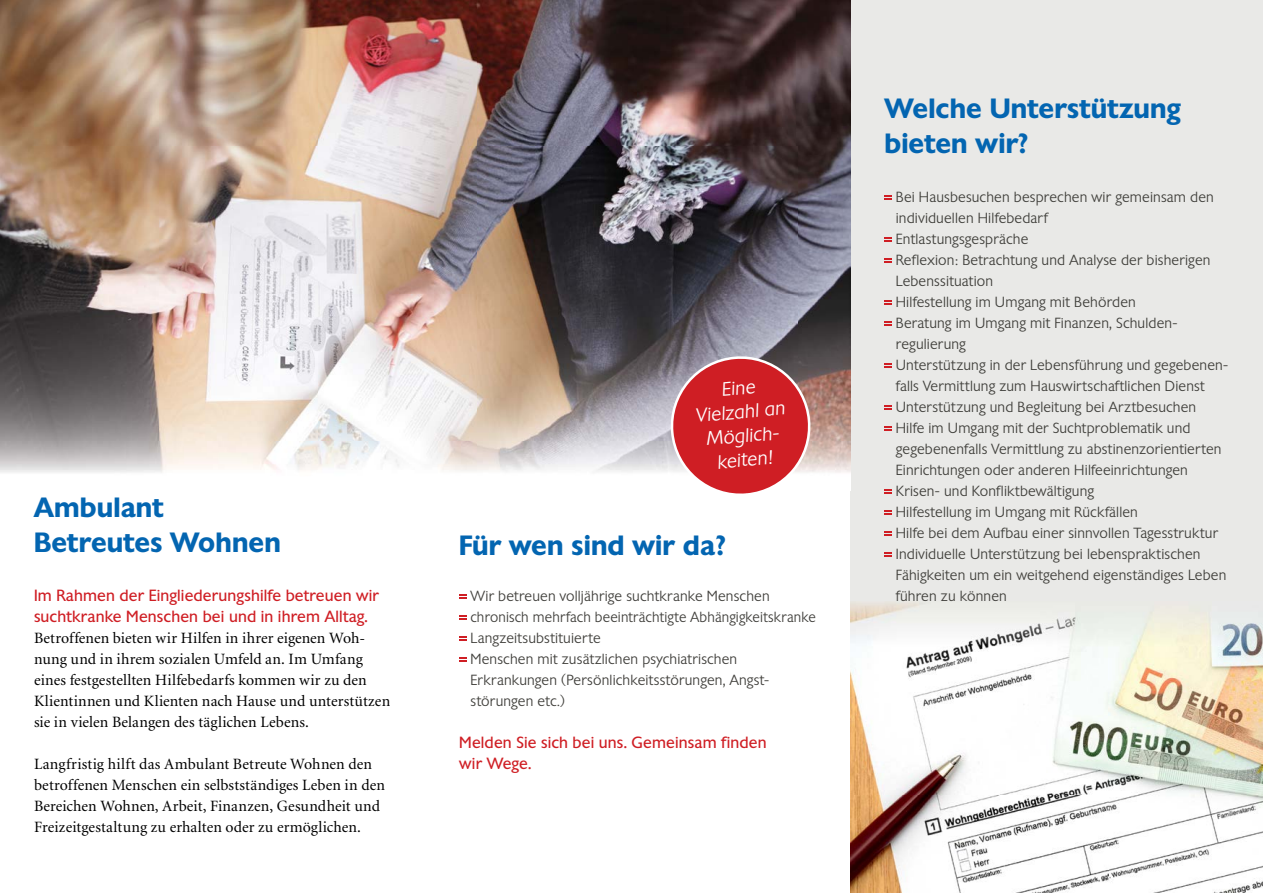
<style>
.page{position:relative;width:1263px;height:893px;background:#fff}
.page>*{position:absolute;margin:0;border:0;box-sizing:border-box;transform-origin:0 0}
.t1{font:700 27px/34.5px "Chantilly Serial";letter-spacing:.005em;color:#0365b1}
.t2{font:italic 300 18.75px/24px "Chantilly Serial";color:#fff;text-align:center}
.t3{font:15.75px/21px "Minion";letter-spacing:.005em;color:#000}
.t4{font:15.75px/21px "Chantilly Serial";letter-spacing:.01em;color:#cf1e24}
.t5{font:300 14.25px/21px "Chantilly Serial";letter-spacing:.01em;color:#403f3b}
</style>
<div class="page">
<div style="left:850px;top:0;width:413px;height:893px;background:#e9e9e7"></div>
<img style="left:0;top:0;width:850px;height:473px">
<img style="left:851px;top:603px;width:412px;height:290px">
<svg style="left:884px;top:195px;width:8px;height:5px"></svg>
<svg style="left:884px;top:237px;width:8px;height:5px"></svg>
<svg style="left:884px;top:258px;width:8px;height:5px"></svg>
<svg style="left:884px;top:300px;width:8px;height:5px"></svg>
<svg style="left:884px;top:321px;width:8px;height:5px"></svg>
<svg style="left:884px;top:363px;width:8px;height:5px"></svg>
<svg style="left:884px;top:405px;width:8px;height:5px"></svg>
<svg style="left:884px;top:426px;width:8px;height:5px"></svg>
<svg style="left:884px;top:489px;width:8px;height:5px"></svg>
<svg style="left:884px;top:510px;width:8px;height:5px"></svg>
<svg style="left:884px;top:531px;width:8px;height:5px"></svg>
<svg style="left:884px;top:552px;width:8px;height:5px"></svg>
<svg style="left:459px;top:594px;width:7px;height:5px"></svg>
<svg style="left:459px;top:615px;width:7px;height:5px"></svg>
<svg style="left:459px;top:636px;width:7px;height:5px"></svg>
<svg style="left:459px;top:657px;width:7px;height:5px"></svg>
<svg style="left:668px;top:353px;width:145px;height:141px;background:#ca4e53"></svg>
<h1 class="t1" style="left:34px;top:490px;width:248px">Ambulant<br>Betreutes Wohnen</h1>
<p class="t4" style="left:34px;top:585px;width:346px">Im Rahmen der Eingliederungshilfe betreuen wir suchtkranke Menschen bei und in ihrem Alltag.</p>
<p class="t3" style="left:34px;top:628px;width:358px">Betroffenen bieten wir Hilfen in ihrer eigenen Woh&shy;nung und in ihrem sozialen Umfeld an. Im Umfang eines festgestellten Hilfebedarfs kommen wir zu den Klientinnen und Klienten nach Hause und unterstützen sie in vielen Belangen des täglichen Lebens.</p>
<p class="t3" style="left:34px;top:754px;width:352px">Langfristig hilft das Ambulant Betreute Wohnen den betroffenen Menschen ein selbstständiges Leben in den Bereichen Wohnen, Arbeit, Finanzen, Gesundheit und Freizeitgestaltung zu erhalten oder zu ermöglichen.</p>
<h2 class="t2" style="left:692px;top:380px;width:91px;rotate:-5deg">Eine<br>Vielzahl an<br>Möglich&shy;keiten!</h2>
<h1 class="t1" style="left:459px;top:527px;width:268px">Für wen sind wir da?</h1>
<p class="t5" style="left:470px;top:585px;width:347px">Wir betreuen volljährige suchtkranke Menschen chronisch mehrfach beeinträchtigte Abhängigkeits kranke Langzeitsubstituierte<br>Menschen mit zusätzlichen psychiatrischen Erkrankungen (Persönlichkeitsstörungen, Angst&shy;störungen etc.)</p>
<p class="t4" style="left:459px;top:732px;width:309px">Melden Sie sich bei uns. Gemeinsam finden wir Wege.</p>
<h1 class="t1" style="left:884px;top:91px;width:298px">Welche Unterstützung bieten wir?</h1>
<p class="t5" style="left:896px;top:186px;width:334px">Bei Hausbesuchen besprechen wir gemeinsam den individuellen Hilfebedarf<br>Entlastungsgespräche<br>Reflexion: Betrachtung und Analyse der bisherigen Lebenssituation<br>Hilfestellung im Umgang mit Behörden<br>Beratung im Umgang mit Finanzen, Schulden&shy;regulierung<br>Unterstützung in der Lebensführung und gegebenen&shy;falls Vermittlung zum Hauswirtschaftlichen Dienst Unterstützung und Begleitung bei Arztbesuchen Hilfe im Umgang mit der Suchtproblematik und gegebenenfalls Vermittlung zu abstinenzorientierten Einrichtungen oder anderen Hilfeeinrichtungen Krisen- und Konfliktbewältigung<br>Hilfestellung im Umgang mit Rückfällen<br>Hilfe bei dem Aufbau einer sinnvollen Tagesstruktur Individuelle Unterstützung bei lebenspraktischen Fähigkeiten um ein weitgehend eigenständiges Leben führen zu können</p>
</div>
